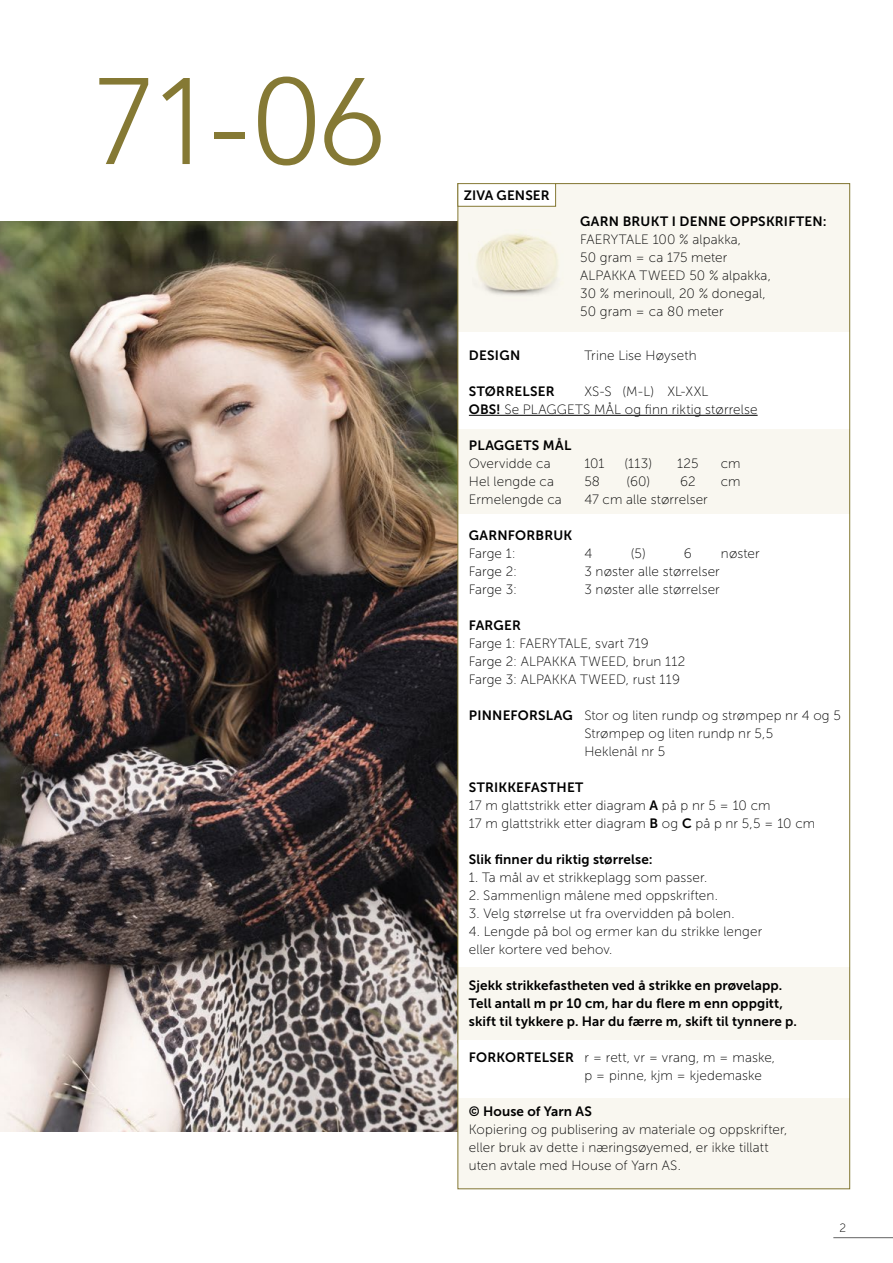
<style>
.page{position:relative;width:893px;height:1263px;background:#fff}
.page>*{position:absolute;margin:0;border:0;box-sizing:border-box;transform-origin:0 0}
.t1{font:300 121.5px "Avenir";color:#857934}
.INNHOLD{font:13.5px "Museo Sans 100";letter-spacing:.01em;color:#000}
.INNHOLD-2{font:13.5px "Museo Sans 700";letter-spacing:.01em;color:#000}
.INNHOLD-3{font:13.5px "Museo Sans 700";letter-spacing:.03em;color:#000}
.INNHOLD-_Opps{font:13.5px "Museo Sans 700";letter-spacing:.005em;color:#000}
.t2{font:12px "Museo Sans 100";color:#000}
.s1{font-family:"Museo Sans 700"}
</style>
<div class="page">
<hr style="left:833px;top:1237px;width:60px;height:1px;background:#636363">
<img style="left:0;top:221px;width:457px;height:910px">
<hr style="left:469px;top:415px;width:289px;height:1px;background:#000">
<div style="left:458px;top:967px;width:392px;height:72px;background:#f9f7f0"></div>
<div style="left:458px;top:1098px;width:392px;height:91px;background:#f9f7f0"></div>
<div style="left:458px;top:429px;width:392px;height:85px;background:#f9f7f0"></div>
<div style="left:458px;top:183px;width:392px;height:149px;background:#f9f7f0"></div>
<img style="left:476px;top:234px;width:82px;height:61px">
<div style="left:458px;top:184px;width:98px;height:22px;background:#fff"></div>
<div style="left:457px;top:183px;width:99px;height:24px;border:1px solid #857934"></div>
<p class="t1" style="left:94px;top:50px;width:291px">71-06</p>
<p class="INNHOLD-_Opps" style="left:464px;top:187px;width:87px">ZIVA GENSER</p>
<p class="INNHOLD-2" style="left:580px;top:214px;width:248px">GARN BRUKT I DENNE OPPSKRIFTEN:</p>
<p class="INNHOLD" style="left:580px;top:232px;width:162px">FAERYTALE 100 % alpakka,</p>
<p class="INNHOLD" style="left:580px;top:250px;width:149px">50 gram = ca 175 meter</p>
<p class="INNHOLD" style="left:580px;top:268px;width:192px">ALPAKKA TWEED 50 % alpakka,</p>
<p class="INNHOLD" style="left:580px;top:286px;width:187px">30 % merinoull, 20 % donegal,</p>
<p class="INNHOLD" style="left:580px;top:304px;width:145px">50 gram = ca 80 meter</p>
<p class="INNHOLD-2" style="left:469px;top:348px;width:53px">DESIGN</p>
<p class="INNHOLD" style="left:584px;top:348px;width:114px">Trine Lise Høyseth</p>
<p class="INNHOLD-2" style="left:469px;top:384px;width:87px">STØRRELSER</p>
<p class="INNHOLD" style="left:584px;top:384px;width:126px">XS-S (M-L) XL-XXL</p>
<p class="INNHOLD" style="left:469px;top:402px;width:290px"><span class="s1">OBS!</span> Se PLAGGETS MÅL og finn riktig størrelse</p>
<p class="INNHOLD-3" style="left:469px;top:438px;width:104px">PLAGGETS MÅL</p>
<p class="INNHOLD" style="left:469px;top:456px;width:83px">Overvidde ca</p>
<p class="INNHOLD" style="left:584px;top:456px;width:22px">101</p>
<p class="INNHOLD" style="left:624px;top:456px;width:29px">(113)</p>
<p class="INNHOLD" style="left:677px;top:456px;width:23px">125</p>
<p class="INNHOLD" style="left:721px;top:456px;width:21px">cm</p>
<p class="INNHOLD" style="left:469px;top:474px;width:87px">Hel lengde ca</p>
<p class="INNHOLD" style="left:584px;top:474px;width:17px">58</p>
<p class="INNHOLD" style="left:626px;top:474px;width:71px">(60) 62</p>
<p class="INNHOLD" style="left:721px;top:474px;width:21px">cm</p>
<p class="INNHOLD" style="left:469px;top:492px;width:95px">Ermelengde ca</p>
<p class="INNHOLD" style="left:584px;top:492px;width:125px">47 cm alle størrelser</p>
<p class="INNHOLD-2" style="left:469px;top:528px;width:105px">GARNFORBRUK</p>
<p class="INNHOLD" style="left:469px;top:546px;width:48px">Farge 1:</p>
<p class="INNHOLD" style="left:584px;top:546px;width:9px">4</p>
<p class="INNHOLD" style="left:631px;top:546px;width:16px">(5)</p>
<p class="INNHOLD" style="left:684px;top:546px;width:9px">6</p>
<p class="INNHOLD" style="left:721px;top:546px;width:40px">nøster</p>
<p class="INNHOLD" style="left:469px;top:564px;width:50px">Farge 2:</p>
<p class="INNHOLD" style="left:584px;top:564px;width:137px">3 nøster alle størrelser</p>
<p class="INNHOLD" style="left:469px;top:582px;width:50px">Farge 3:</p>
<p class="INNHOLD" style="left:584px;top:582px;width:137px">3 nøster alle størrelser</p>
<p class="INNHOLD-2" style="left:469px;top:618px;width:54px">FARGER</p>
<p class="INNHOLD" style="left:469px;top:636px;width:182px">Farge 1: FAERYTALE, svart 719</p>
<p class="INNHOLD" style="left:469px;top:654px;width:218px">Farge 2: ALPAKKA TWEED, brun 112</p>
<p class="INNHOLD" style="left:469px;top:672px;width:213px">Farge 3: ALPAKKA TWEED, rust 119</p>
<p class="INNHOLD" style="left:469px;top:708px;width:373px"><span class="s1">PINNEFORSLAG</span> Stor og liten rundp og strømpep nr 4 og 5</p>
<p class="INNHOLD" style="left:584px;top:726px;width:190px">Strømpep og liten rundp nr 5,5</p>
<p class="INNHOLD" style="left:584px;top:744px;width:82px">Heklenål nr 5</p>
<p class="INNHOLD-2" style="left:469px;top:780px;width:116px">STRIKKEFASTHET</p>
<p class="INNHOLD" style="left:469px;top:798px;width:303px">17 m glattstrikk etter diagram <span class="s1">A</span> på p nr 5 = 10 cm</p>
<p class="INNHOLD" style="left:469px;top:816px;width:348px">17 m glattstrikk etter diagram <span class="s1">B</span> og <span class="s1">C</span> på p nr 5,5 = 10 cm</p>
<p class="INNHOLD-2" style="left:469px;top:852px;width:185px">Slik finner du riktig størrelse:</p>
<p class="INNHOLD" style="left:469px;top:870px;width:240px">1. Ta mål av et strikkeplagg som passer.</p>
<p class="INNHOLD" style="left:469px;top:888px;width:250px">2. Sammenlign målene med oppskriften.</p>
<p class="INNHOLD" style="left:469px;top:906px;width:267px">3. Velg størrelse ut fra overvidden på bolen.</p>
<p class="INNHOLD" style="left:469px;top:924px;width:295px">4. Lengde på bol og ermer kan du strikke lenger</p>
<p class="INNHOLD" style="left:469px;top:942px;width:145px">eller kortere ved behov.</p>
<p class="INNHOLD-2" style="left:469px;top:978px;width:315px">Sjekk strikkefastheten ved å strikke en prøvelapp.</p>
<p class="INNHOLD-2" style="left:469px;top:996px;width:316px">Tell antall m pr 10 cm, har du flere m enn oppgitt,</p>
<p class="INNHOLD-2" style="left:469px;top:1014px;width:330px">skift til tykkere p. Har du færre m, skift til tynnere p.</p>
<p class="INNHOLD" style="left:469px;top:1050px;width:308px"><span class="s1">FORKORTELSER</span> r = rett, vr = vrang, m = maske,</p>
<p class="INNHOLD" style="left:584px;top:1068px;width:179px">p = pinne, kjm = kjedemaske</p>
<p class="INNHOLD-2" style="left:469px;top:1104px;width:124px">© House of Yarn AS</p>
<p class="INNHOLD" style="left:469px;top:1122px;width:320px">Kopiering og publisering av materiale og oppskrifter,</p>
<p class="INNHOLD" style="left:469px;top:1140px;width:301px">eller bruk av dette i næringsøyemed, er ikke tillatt</p>
<p class="INNHOLD" style="left:469px;top:1158px;width:214px">uten avtale med House of Yarn AS.</p>
<p class="t2" style="left:839px;top:1221px;width:8px">2</p>
</div>
